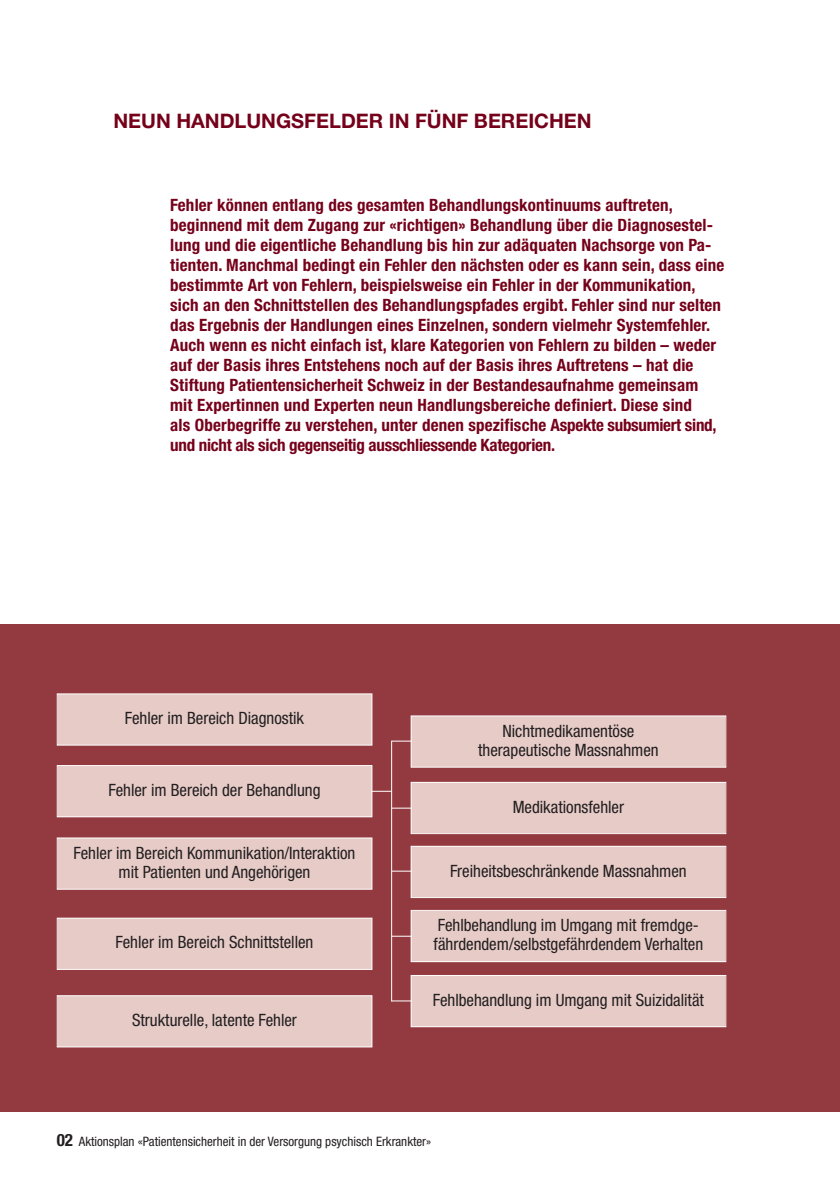
<style>
.page{position:relative;width:840px;height:1191px;background:#fff}
.page>*{position:absolute;margin:0;border:0;box-sizing:border-box;transform-origin:0 0}
.t1{font:700 20px "Helvetica Neue";color:#75001a}
.t2{font:700 condensed 17px/20px "Helvetica Neue";letter-spacing:.01em;color:#75001a}
.t3{font:condensed 17px/19.2px "Helvetica Neue";color:#231f20;text-align:center}
.t4{font:condensed 13px "Helvetica Neue";color:#231f20}
.s1{font-weight:700;font-size:17px}
</style>
<div class="page">
<div style="left:0;top:624px;width:839px;height:487px;background:#933a40"></div>
<div style="left:58px;top:694px;width:313px;height:50px;background:#e6cbc7"></div>
<div style="left:57px;top:693px;width:315px;height:52px;border:1px solid #fff"></div>
<div style="left:58px;top:766px;width:313px;height:50px;background:#e6cbc7"></div>
<div style="left:57px;top:765px;width:315px;height:52px;border:1px solid #fff"></div>
<div style="left:58px;top:838px;width:313px;height:50px;background:#e6cbc7"></div>
<div style="left:57px;top:837px;width:315px;height:52px;border:1px solid #fff"></div>
<div style="left:58px;top:918px;width:313px;height:51px;background:#e6cbc7"></div>
<div style="left:57px;top:917px;width:315px;height:53px;border:1px solid #fff"></div>
<div style="left:58px;top:996px;width:313px;height:50px;background:#e6cbc7"></div>
<div style="left:57px;top:995px;width:315px;height:52px;border:1px solid #fff"></div>
<div style="left:411px;top:716px;width:314px;height:50px;background:#e6cbc7"></div>
<div style="left:410px;top:715px;width:316px;height:52px;border:1px solid #fff"></div>
<div style="left:411px;top:783px;width:314px;height:50px;background:#e6cbc7"></div>
<div style="left:410px;top:782px;width:316px;height:52px;border:1px solid #fff"></div>
<div style="left:411px;top:846px;width:314px;height:51px;background:#e6cbc7"></div>
<div style="left:410px;top:845px;width:316px;height:53px;border:1px solid #fff"></div>
<div style="left:411px;top:911px;width:314px;height:50px;background:#e6cbc7"></div>
<div style="left:410px;top:910px;width:316px;height:52px;border:1px solid #fff"></div>
<div style="left:411px;top:976px;width:314px;height:50px;background:#e6cbc7"></div>
<div style="left:410px;top:975px;width:316px;height:52px;border:1px solid #fff"></div>
<hr style="left:391px;top:740px;width:1px;height:261px;background:#fff">
<svg style="left:371px;top:791px;width:20px;height:1px"></svg>
<svg style="left:391px;top:740px;width:20px;height:1px"></svg>
<svg style="left:391px;top:807px;width:20px;height:1px"></svg>
<svg style="left:391px;top:870px;width:20px;height:1px"></svg>
<svg style="left:391px;top:935px;width:20px;height:1px"></svg>
<svg style="left:391px;top:1000px;width:20px;height:1px"></svg>
<p class="t1" style="left:113px;top:113px;width:479px">NEUN HANDLUNGSFELDER IN FÜNF BEREICHEN</p>
<p class="t2" style="left:170px;top:196px;width:555px">Fehler können entlang des gesamten Behandlungskontinuums auftreten, beginnend mit dem Zugang zur «richtigen» Behandlung über die Diagnosestel&shy;lung und die eigentliche Behandlung bis hin zur adäquaten Nachsorge von Pa&shy;tienten. Manchmal bedingt ein Fehler den nächsten oder es kann sein, dass eine bestimmte Art von Fehlern, beispielsweise ein Fehler in der Kommunikation, sich an den Schnittstellen des Behandlungspfades ergibt. Fehler sind nur selten das Ergebnis der Handlungen eines Einzelnen, sondern vielmehr Systemfehler.<br>Auch wenn es nicht einfach ist, klare Kategorien von Fehlern zu bilden – weder auf der Basis ihres Entstehens noch auf der Basis ihres Auftretens – hat die Stiftung Patientensicherheit Schweiz in der Bestandesaufnahme gemeinsam mit Expertinnen und Experten neun Handlungsbereiche definiert. Diese sind<br>als Oberbegriffe zu verstehen, unter denen spezifische Aspekte subsumiert sind, und nicht als sich gegenseitig ausschliessende Kategorien.</p>
<p class="t3" style="left:125px;top:710px;width:181px">Fehler im Bereich Diagnostik</p>
<p class="t3" style="left:109px;top:781px;width:213px">Fehler im Bereich der Behandlung</p>
<p class="t3" style="left:74px;top:844px;width:283px">Fehler im Bereich Kommunikation/Interaktion mit Patienten und Angehörigen</p>
<p class="t3" style="left:116px;top:934px;width:199px">Fehler im Bereich Schnittstellen</p>
<p class="t3" style="left:132px;top:1011px;width:166px">Strukturelle, latente Fehler</p>
<p class="t3" style="left:478px;top:722px;width:182px">Nichtmedikamentöse therapeutische Massnahmen</p>
<p class="t3" style="left:512px;top:798px;width:113px">Medikationsfehler</p>
<p class="t3" style="left:450px;top:862px;width:238px">Freiheitsbeschränkende Massnahmen</p>
<p class="t3" style="left:433px;top:917px;width:271px;text-align:left">Fehlbehandlung im Umgang mit fremdge&shy;fährdendem/selbstgefährdendem Verhalten</p>
<p class="t3" style="left:432px;top:991px;width:272px">Fehlbehandlung im Umgang mit Suizidalität</p>
<p class="t4" style="left:57px;top:1137px;width:375px"><span class="s1">02</span> Aktionsplan «Patientensicherheit in der Versorgung psychisch Erkrankter»</p>
</div>
